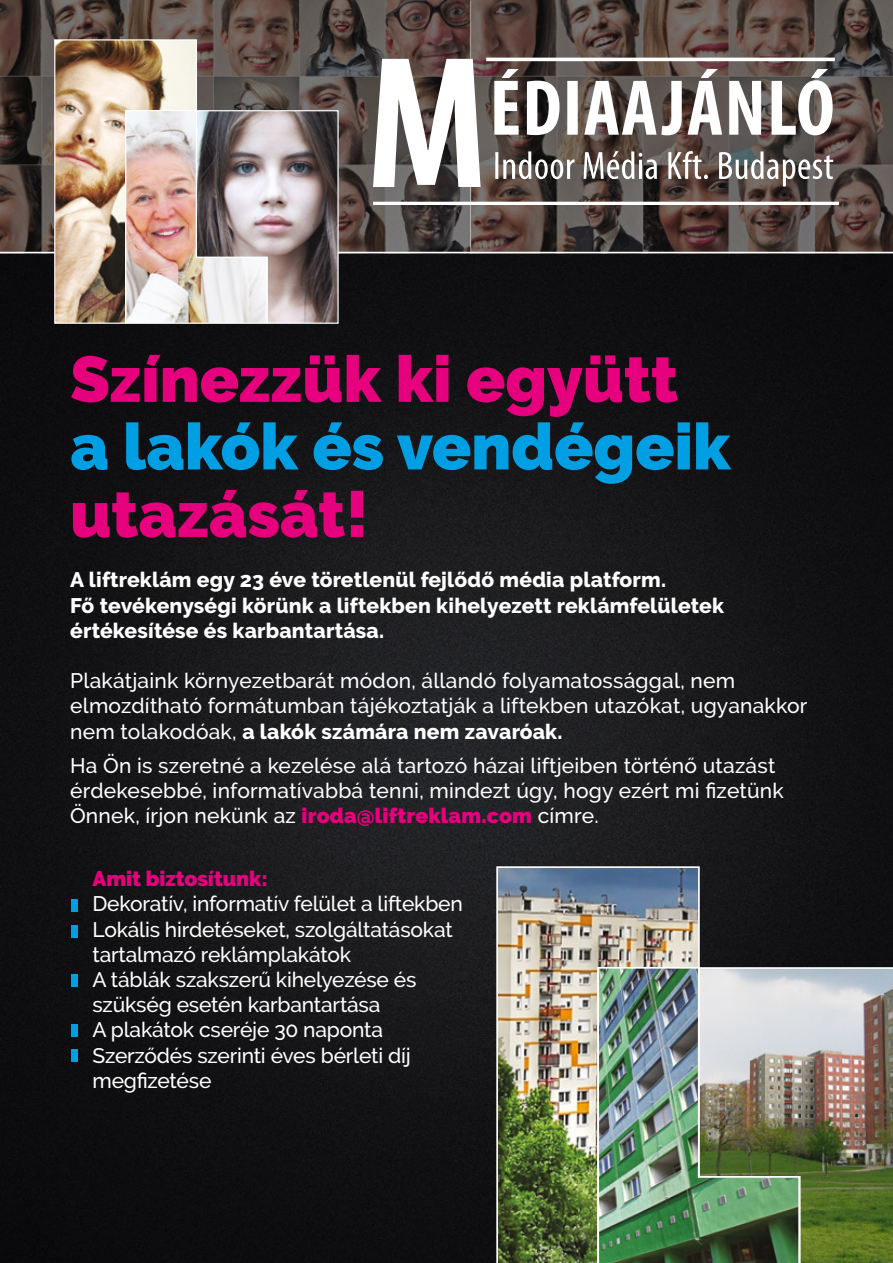
<style>
.page{position:relative;width:893px;height:1263px;background:#fff}
.page>*{position:absolute;margin:0;border:0;box-sizing:border-box;transform-origin:0 0}
.t1{font:900 64.5px "Raleway";color:#e6007d}
.t2{font:900 64.5px "Raleway";color:#009fe3}
.t3{font:500 21px/25.2px "Raleway";color:#fff}
.t4{font:800 21px/25.2px "Raleway";letter-spacing:.01em;color:#fff}
.t5{font:900 21px "Raleway";color:#e6007d}
.s1{font-weight:800}
.s2{font-weight:900;color:#e6007d}
</style>
<div class="page">
<img style="left:0;top:253px;width:893px;height:1010px">
<img style="left:0;top:0;width:893px;height:252px">
<img style="left:495px;top:865px;width:206px;height:398px">
<img style="left:801px;top:966px;width:92px;height:297px">
<img style="left:597px;top:966px;width:204px;height:297px">
<img style="left:54px;top:39px;width:285px;height:285px">
<svg style="left:373px;top:59px;width:460px;height:128px"></svg>
<hr style="left:373px;top:202px;width:466px;height:2px;background:#fff">
<hr style="left:486px;top:58px;width:349px;height:3px;background:#fff">
<svg style="left:495px;top:151px;width:338px;height:35px"></svg>
<div style="left:71px;top:899px;width:7px;height:12px;background:#009fe3"></div>
<div style="left:71px;top:925px;width:7px;height:12px;background:#009fe3"></div>
<div style="left:71px;top:974px;width:7px;height:13px;background:#009fe3"></div>
<div style="left:71px;top:1024px;width:7px;height:13px;background:#009fe3"></div>
<div style="left:71px;top:1049px;width:7px;height:13px;background:#009fe3"></div>
<h1 class="t1" style="left:70px;top:342px;width:609px">Színezzük ki együtt</h1>
<h1 class="t2" style="left:70px;top:409px;width:662px">a lakók és vendégeik</h1>
<h1 class="t1" style="left:70px;top:477px;width:300px">utazását!</h1>
<p class="t4" style="left:70px;top:567px;width:655px">A liftreklám egy 23 éve töretlenül fejlődő média platform.<br>Fő tevékenységi körünk a liftekben kihelyezett reklámfelületek értékesítése és karbantartása.</p>
<p class="t3" style="left:70px;top:668px;width:739px">Plakátjaink környezetbarát módon, állandó folyamatossággal, nem elmozdítható formátumban tájékoztatják a liftekben utazókat, ugyanakkor nem tolakodóak, <span class="s1">a lakók számára nem zavaróak.</span></p>
<p class="t3" style="left:70px;top:753px;width:715px">Ha Ön is szeretné a kezelése alá tartozó házai liftjeiben történő utazást érdekesebbé, informatívabbá tenni, mindezt úgy, hogy ezért mi fizetünk<br>Önnek, írjon nekünk az <span class="s2">iroda@liftreklam.com</span> címre.</p>
<p class="t5" style="left:92px;top:867px;width:177px">Amit biztosítunk:</p>
<p class="t3" style="left:92px;top:891px;width:372px">Dekoratív, informatív felület a liftekben<br>Lokális hirdetéseket, szolgáltatásokat tartalmazó reklámplakátok<br>A táblák szakszerű kihelyezése és szükség esetén karbantartása<br>A plakátok cseréje 30 naponta<br>Szerződés szerinti éves bérleti díj megfizetése</p>
</div>
